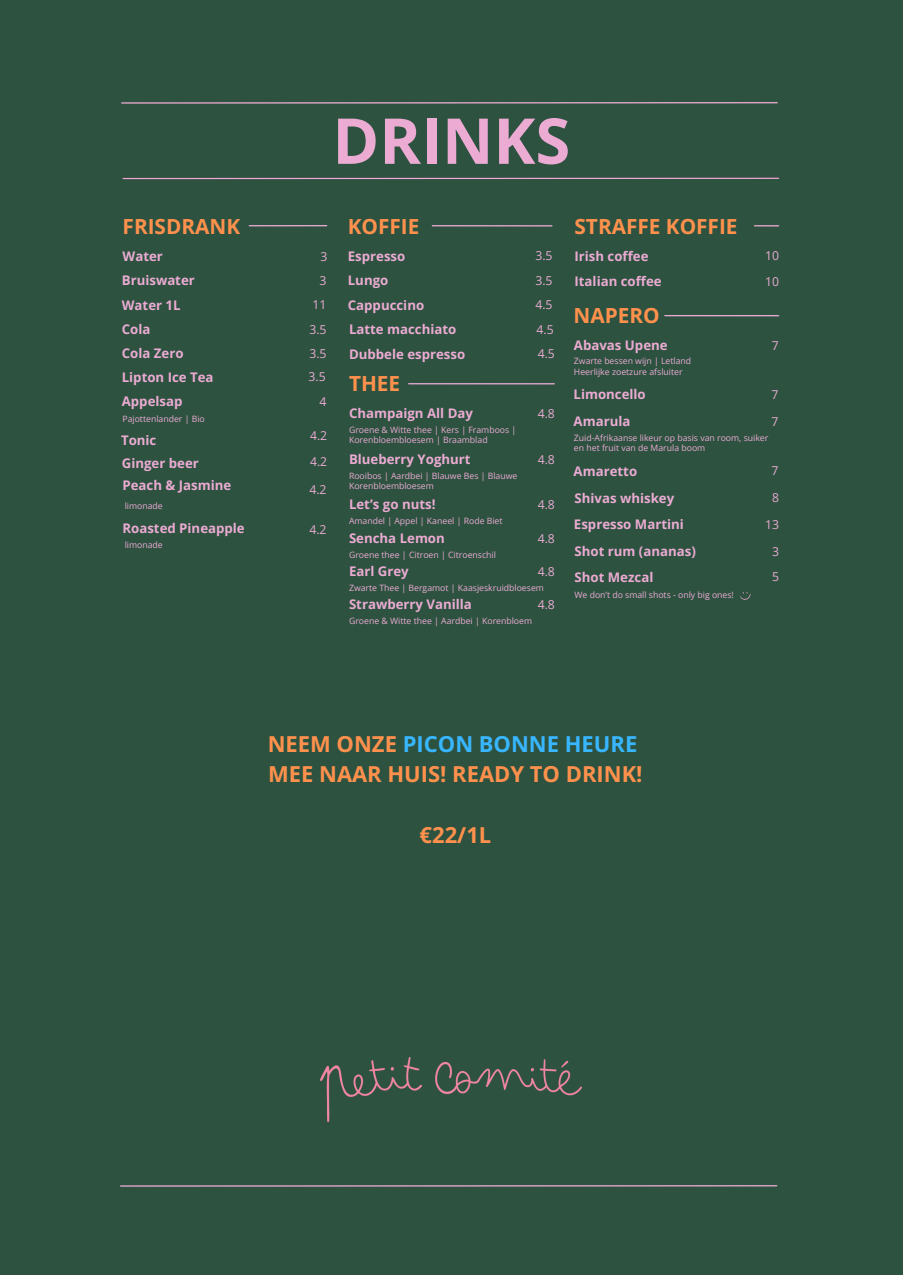
<style>
.page{position:relative;width:903px;height:1275px;background:#fff}
.page>*{position:absolute;margin:0;border:0;box-sizing:border-box;transform-origin:0 0}
.t1{font:700 63.35px "Open Sans";color:#ebabd2}
.t2{font:700 22.05px/30.1px "Open Sans";color:#ff914d}
.t3{font:700 20.82px "Open Sans";color:#ff914d}
.t4{font:700 13.3px "Open Sans";color:#ebabd2}
.t5{font:12.25px "Open Sans";color:#ebabd2}
.t6{font:8.75px/10.2px "Open Sans";color:#ebabd2}
.s1{color:#38b6ff}
</style>
<div class="page">
<div style="left:0;top:0;width:903px;height:1274px;background:#2d5240"></div>
<hr style="left:121px;top:1185px;width:656px;height:1px;background:#ebabd2">
<hr style="left:122px;top:102px;width:655px;height:2px;background:#ebabd2">
<hr style="left:123px;top:178px;width:656px;height:1px;background:#ebabd2">
<img style="left:321px;top:1058px;width:261px;height:63px">
<hr style="left:432px;top:225px;width:120px;height:1px;background:#ebabd2">
<hr style="left:409px;top:383px;width:145px;height:1px;background:#ebabd2">
<hr style="left:249px;top:225px;width:78px;height:1px;background:#ebabd2">
<svg style="left:755px;top:225px;width:24px;height:1px"></svg>
<hr style="left:665px;top:315px;width:114px;height:1px;background:#ebabd2">
<svg style="left:740px;top:591px;width:11px;height:8px"></svg>
<h2 class="t1" style="left:332px;top:96px;width:239px">DRINKS</h2>
<h3 class="t3" style="left:123px;top:211px;width:119px">FRISDRANK</h3>
<h4 class="t4" style="left:123px;top:247px;width:42px">Water</h4>
<h3 class="t5" style="left:320px;top:248px;width:8px">3</h3>
<h3 class="t4" style="left:122px;top:271px;width:75px">Bruiswater</h3>
<h4 class="t5" style="left:320px;top:272px;width:8px">3</h4>
<h3 class="t4" style="left:122px;top:295px;width:60px">Water 1L</h3>
<h4 class="t5" style="left:313px;top:296px;width:15px">11</h4>
<p class="t4" style="left:122px;top:320px;width:30px">Cola</p>
<h3 class="t5" style="left:309px;top:321px;width:19px">3.5</h3>
<h4 class="t4" style="left:122px;top:344px;width:63px">Cola Zero</h4>
<p class="t5" style="left:309px;top:344px;width:19px">3.5</p>
<h4 class="t4" style="left:122px;top:368px;width:93px">Lipton Ice Tea</h4>
<h2 class="t5" style="left:309px;top:367px;width:19px">3.5</h2>
<h4 class="t4" style="left:122px;top:392px;width:62px">Appelsap</h4>
<p class="t5" style="left:320px;top:393px;width:8px">4</p>
<h3 class="t4" style="left:121px;top:430px;width:37px">Tonic</h3>
<h4 class="t5" style="left:310px;top:427px;width:19px">4.2</h4>
<p class="t4" style="left:122px;top:453px;width:79px">Ginger beer</p>
<h2 class="t5" style="left:310px;top:453px;width:19px">4.2</h2>
<h3 class="t6" style="left:122px;top:414px;width:84px">Pajottenlander | Bio</h3>
<p class="t4" style="left:122px;top:476px;width:110px">Peach &amp; Jasmine</p>
<h3 class="t4" style="left:122px;top:518px;width:124px">Roasted Pineapple</h3>
<h2 class="t6" style="left:125px;top:501px;width:40px">limonade</h2>
<h2 class="t6" style="left:125px;top:540px;width:40px">limonade</h2>
<h4 class="t5" style="left:309px;top:481px;width:19px">4.2</h4>
<p class="t5" style="left:309px;top:520px;width:19px">4.2</p>
<h3 class="t3" style="left:348px;top:211px;width:73px">KOFFIE</h3>
<p class="t4" style="left:348px;top:246px;width:59px">Espresso</p>
<h3 class="t5" style="left:535px;top:247px;width:19px">3.5</h3>
<p class="t4" style="left:348px;top:295px;width:78px">Cappuccino</p>
<h3 class="t5" style="left:535px;top:296px;width:19px">4.5</h3>
<h4 class="t4" style="left:348px;top:271px;width:42px">Lungo</h4>
<h3 class="t5" style="left:535px;top:272px;width:19px">3.5</h3>
<h4 class="t4" style="left:349px;top:319px;width:109px">Latte macchiato</h4>
<h3 class="t5" style="left:537px;top:320px;width:19px">4.5</h3>
<h4 class="t4" style="left:349px;top:344px;width:118px">Dubbele espresso</h4>
<h3 class="t5" style="left:538px;top:345px;width:19px">4.5</h3>
<p class="t3" style="left:349px;top:369px;width:53px">THEE</p>
<p class="t6" style="left:349px;top:424px;width:169px">Groene &amp; Witte thee | Kers | Framboos |<br>Korenbloembloesem | Braamblad</p>
<h4 class="t4" style="left:349px;top:404px;width:125px">Champaign All Day</h4>
<h4 class="t5" style="left:538px;top:404px;width:19px">4.8</h4>
<h3 class="t4" style="left:349px;top:450px;width:123px">Blueberry Yoghurt</h3>
<h4 class="t5" style="left:538px;top:450px;width:19px">4.8</h4>
<h4 class="t6" style="left:349px;top:470px;width:170px">Rooibos | Aardbei | Blauwe Bes | Blauwe<br>Korenbloembloesem</h4>
<h3 class="t4" style="left:349px;top:494px;width:88px">Let’s go nuts!</h3>
<h4 class="t5" style="left:538px;top:495px;width:19px">4.8</h4>
<h3 class="t6" style="left:349px;top:515px;width:155px">Amandel | Appel | Kaneel | Rode Biet</h3>
<h3 class="t4" style="left:349px;top:529px;width:97px">Sencha Lemon</h3>
<h4 class="t5" style="left:538px;top:530px;width:19px">4.8</h4>
<h3 class="t6" style="left:349px;top:549px;width:148px">Groene thee | Citroen | Citroenschil</h3>
<p class="t4" style="left:349px;top:562px;width:61px">Earl Grey</p>
<h3 class="t4" style="left:349px;top:595px;width:124px">Strawberry Vanilla</h3>
<p class="t5" style="left:538px;top:563px;width:19px">4.8</p>
<h2 class="t5" style="left:538px;top:596px;width:19px">4.8</h2>
<h3 class="t6" style="left:349px;top:582px;width:196px">Zwarte Thee | Bergamot | Kaasjeskruidbloesem</h3>
<h4 class="t6" style="left:349px;top:616px;width:185px">Groene &amp; Witte thee | Aardbei | Korenbloem</h4>
<h3 class="t3" style="left:575px;top:211px;width:165px">STRAFFE KOFFIE</h3>
<p class="t4" style="left:575px;top:246px;width:75px">Irish coffee</p>
<h3 class="t5" style="left:765px;top:247px;width:15px">10</h3>
<p class="t4" style="left:575px;top:272px;width:89px">Italian coffee</p>
<h2 class="t5" style="left:765px;top:273px;width:15px">10</h2>
<h3 class="t3" style="left:574px;top:301px;width:88px">NAPERO</h3>
<p class="t4" style="left:574px;top:336px;width:95px">Abavas Upene</p>
<p class="t5" style="left:772px;top:336px;width:8px">7</p>
<p class="t6" style="left:574px;top:356px;width:119px">Zwarte bessen wijn | Letland</p>
<h3 class="t6" style="left:574px;top:366px;width:110px">Heerlijke zoetzure afsluiter</h3>
<p class="t4" style="left:574px;top:385px;width:74px">Limoncello</p>
<h3 class="t5" style="left:771px;top:386px;width:8px">7</h3>
<p class="t4" style="left:574px;top:412px;width:58px">Amarula</p>
<h3 class="t5" style="left:771px;top:412px;width:8px">7</h3>
<p class="t6" style="left:574px;top:432px;width:196px">Zuid-Afrikaanse likeur op basis van room, suiker en het fruit van de Marula boom</p>
<p class="t4" style="left:574px;top:461px;width:65px">Amaretto</p>
<p class="t5" style="left:771px;top:462px;width:8px">7</p>
<p class="t4" style="left:575px;top:488px;width:101px">Shivas whiskey</p>
<h3 class="t5" style="left:772px;top:489px;width:8px">8</h3>
<p class="t4" style="left:574px;top:514px;width:111px">Espresso Martini</p>
<h3 class="t4" style="left:575px;top:542px;width:123px">Shot rum (ananas)</h3>
<p class="t4" style="left:575px;top:567px;width:80px">Shot Mezcal</p>
<p class="t5" style="left:765px;top:516px;width:15px">13</p>
<h3 class="t5" style="left:772px;top:542px;width:8px">3</h3>
<p class="t5" style="left:772px;top:568px;width:8px">5</p>
<h3 class="t6" style="left:575px;top:589px;width:161px">We don’t do small shots - only big ones!</h3>
<h3 class="t2" style="left:268px;top:728px;width:376px">NEEM ONZE <span class="s1">PICON BONNE HEURE<br></span>MEE NAAR HUIS! READY TO DRINK!</h3>
<p class="t2" style="left:420px;top:819px;width:73px">€22/1L</p>
</div>
